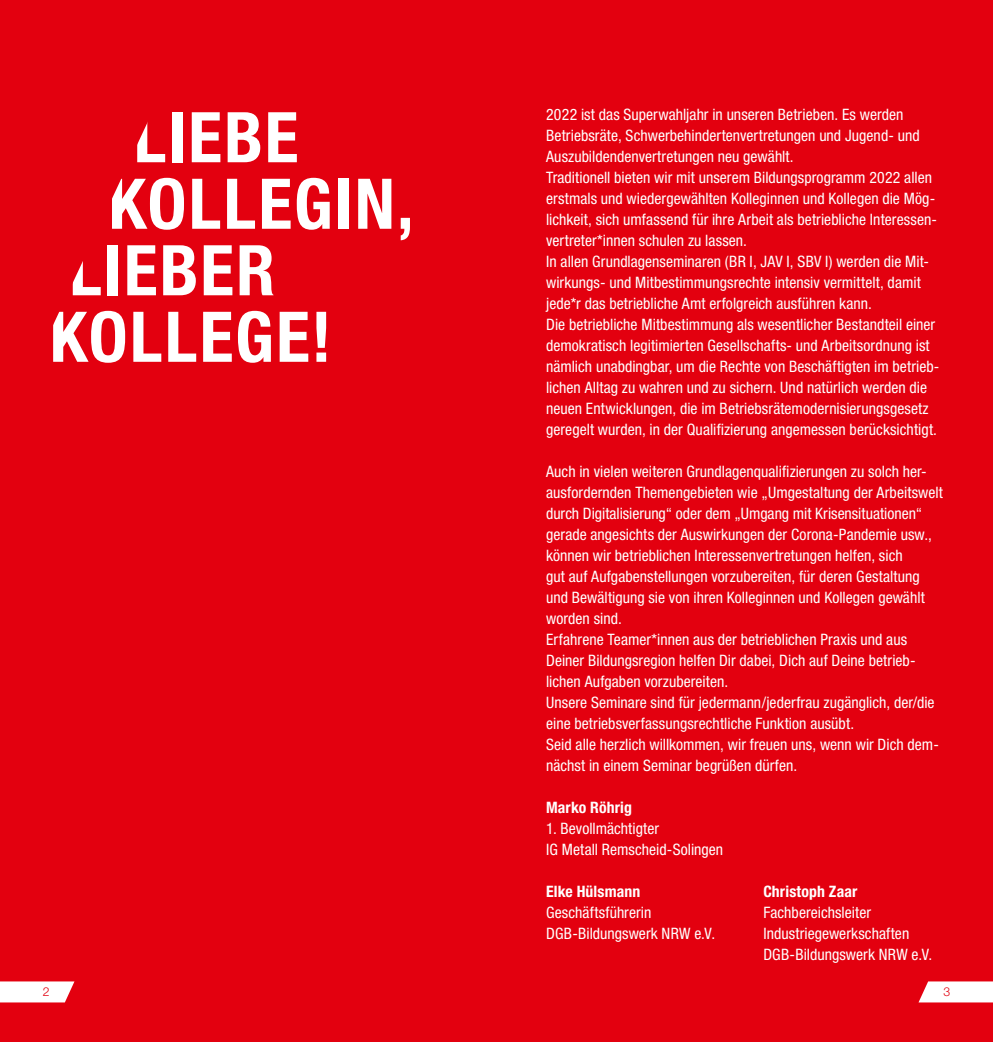
<style>
.page{position:relative;width:993px;height:1042px;background:#fff}
.page>*{position:absolute;margin:0;border:0;box-sizing:border-box;transform-origin:0 0}
.t1{font:700 condensed 70px "Helvetica Neue LT Std";letter-spacing:.03em;color:#fff}
.t2{font:condensed 15.75px/21px "Helvetica Neue LT Std";color:#fff}
.t3{font:700 condensed 15.75px "Helvetica Neue LT Std";letter-spacing:.01em;color:#fff}
.t4{font:300 12.25px "Helvetica Neue LT Std";color:#e3000f}
</style>
<div class="page">
<div style="left:0;top:0;width:521px;height:1042px;background:#e3000f"></div>
<div style="left:471px;top:0;width:521px;height:1042px;background:#e3000f"></div>
<svg style="left:0;top:981px;width:74px;height:21px;background:#fcebec"></svg>
<svg style="left:918px;top:981px;width:74px;height:21px;background:#fce7e8"></svg>
<h1 class="t1" style="left:134px;top:95px;width:166px">LIEBE</h1>
<h1 class="t1" style="left:108px;top:161px;width:306px">KOLLEGIN,</h1>
<h1 class="t1" style="left:69px;top:228px;width:207px">LIEBER</h1>
<h1 class="t1" style="left:50px;top:294px;width:283px">KOLLEGE!</h1>
<p class="t2" style="left:546px;top:104px;width:395px">2022 ist das Superwahljahr in unseren Betrieben. Es werden Betriebsräte, Schwerbehindertenvertretungen und Jugend- und Auszubildendenvertretungen neu gewählt.<br>Traditionell bieten wir mit unserem Bildungsprogramm 2022 allen erstmals und wiedergewählten Kolleginnen und Kollegen die Mög&shy;lichkeit, sich umfassend für ihre Arbeit als betriebliche Interessen&shy;vertreter*innen schulen zu lassen.<br>In allen Grundlagenseminaren (BR I, JAV I, SBV I) werden die Mit&shy;wirkungs- und Mitbestimmungsrechte intensiv vermittelt, damit jede*r das betriebliche Amt erfolgreich ausführen kann.<br>Die betriebliche Mitbestimmung als wesentlicher Bestandteil einer demokratisch legitimierten Gesellschafts- und Arbeitsordnung ist nämlich unabdingbar, um die Rechte von Beschäftigten im betrieb&shy;lichen Alltag zu wahren und zu sichern. Und natürlich werden die neuen Entwicklungen, die im Betriebsrätemodernisierungsgesetz geregelt wurden, in der Qualifizierung angemessen berücksichtigt.</p>
<p class="t2" style="left:546px;top:461px;width:398px">Auch in vielen weiteren Grundlagenqualifizierungen zu solch her&shy;ausfordernden Themengebieten wie „Umgestaltung der Arbeitswelt durch Digitalisierung“ oder dem „Umgang mit Krisensituationen“ gerade angesichts der Auswirkungen der Corona-Pandemie usw., können wir betrieblichen Interessenvertretungen helfen, sich<br>gut auf Aufgabenstellungen vorzubereiten, für deren Gestaltung und Bewältigung sie von ihren Kolleginnen und Kollegen gewählt worden sind.<br>Erfahrene Teamer*innen aus der betrieblichen Praxis und aus Deiner Bildungsregion helfen Dir dabei, Dich auf Deine betrieb&shy;lichen Aufgaben vorzubereiten.<br>Unsere Seminare sind für jedermann/jederfrau zugänglich, der/die eine betriebsverfassungsrechtliche Funktion ausübt.<br>Seid alle herzlich willkommen, wir freuen uns, wenn wir Dich dem&shy;nächst in einem Seminar begrüßen dürfen.</p>
<p class="t3" style="left:546px;top:798px;width:87px">Marko Röhrig</p>
<p class="t2" style="left:546px;top:818px;width:178px">1. Bevollmächtigter<br>IG Metall Remscheid-Solingen</p>
<p class="t3" style="left:546px;top:882px;width:96px">Elke Hülsmann</p>
<p class="t3" style="left:763px;top:882px;width:95px">Christoph Zaar</p>
<p class="t2" style="left:546px;top:902px;width:107px">Geschäftsführerin</p>
<p class="t2" style="left:763px;top:902px;width:109px">Fachbereichsleiter</p>
<p class="t2" style="left:546px;top:923px;width:170px">DGB-Bildungswerk NRW e.V.</p>
<p class="t2" style="left:763px;top:923px;width:170px">Industriegewerkschaften<br>DGB-Bildungswerk NRW e.V.</p>
<p class="t4" style="left:43px;top:984px;width:8px">2</p>
<p class="t4" style="left:943px;top:984px;width:8px">3</p>
</div>
